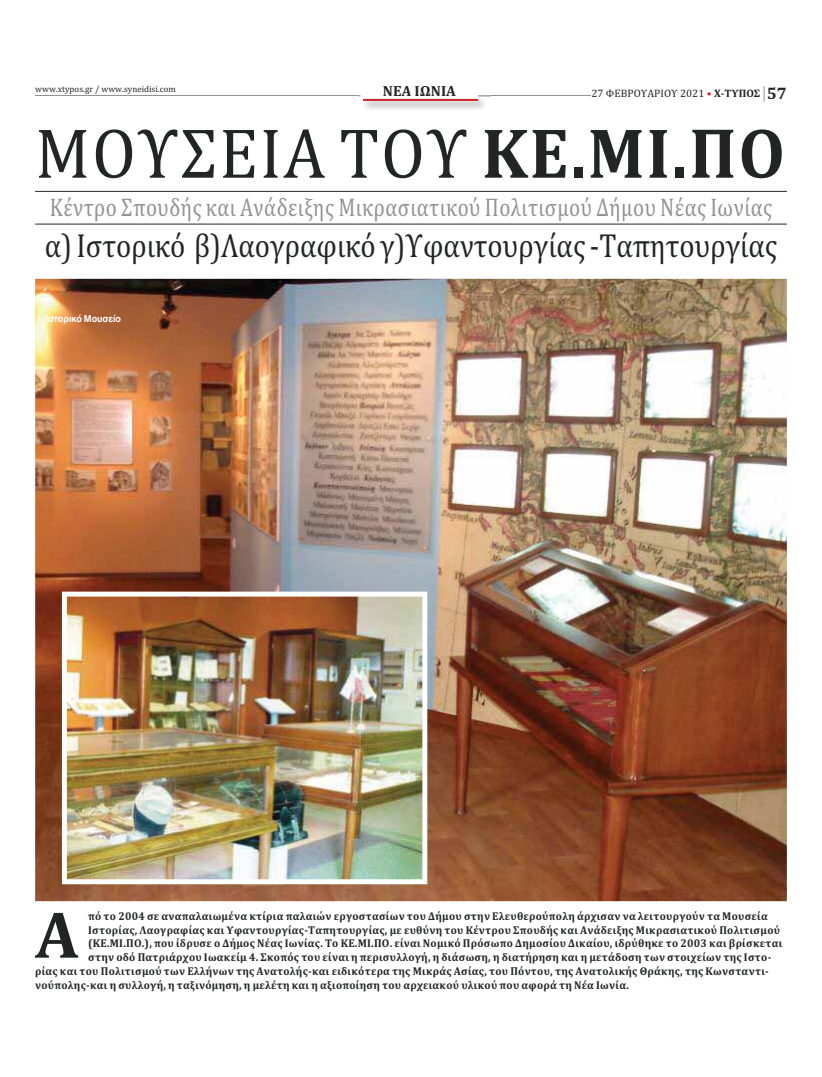
<style>
.page{position:relative;width:822px;height:1077px;background:#fff}
.page>*{position:absolute;margin:0;border:0;box-sizing:border-box;transform-origin:0 0}
.t1{font:71.5px "Cambria";letter-spacing:.025em;color:#232424;scale:.95 1}
.t2{font:700 66.8px "Cambria";color:#232424}
.t3{font:33.8px "Cambria";color:#232424;scale:.85 1}
.t4{font:25.8px "Cambria";letter-spacing:.025em;color:#929292;scale:.81 1}
.t5{font:700 14.9px "Cambria";color:#262425}
.t6{font:700 11.4px "Cambria";letter-spacing:.025em;color:#232424;scale:.95 1}
.t7{font:10.9px "Cambria";color:#232424}
.t8{font:9.4px "UB Helvetica Bold";color:#fff;scale:.95 1}
.t9{font:8.9px "Cambria";color:#232424}
.s1{font-weight:700}
.s2{color:#cb242a}
.s3{font-weight:700;font-size:16.9px}
</style>
<div class="page">
<hr style="left:35px;top:95px;width:555px;height:1px;background:#929292">
<img style="left:359px;top:95px;width:132px;height:15px">
<img style="left:361px;top:95px;width:117px;height:4px">
<svg style="left:384px;top:95px;width:72px;height:1px"></svg>
<hr style="left:363px;top:99px;width:115px;height:2px;background:#cb242a">
<svg style="left:764px;top:86px;width:1px;height:16px"></svg>
<hr style="left:35px;top:191px;width:752px;height:1px;background:#232424">
<hr style="left:35px;top:224px;width:752px;height:1px;background:#232424">
<img style="left:35px;top:279px;width:752px;height:622px">
<img style="left:68px;top:598px;width:353px;height:280px">
<div style="left:62px;top:592px;width:365px;height:292px;border:5px solid #fff"></div>
<p class="t9" style="left:35px;top:86px;width:142px">www.xtypos.gr / www.syneidisi.com</p>
<h3 class="t5" style="left:383px;top:86px;width:75px">ΝΕΑ ΙΩΝΙΑ</h3>
<h1 class="t1" style="left:35px;top:128px;width:791px">ΜΟΥΣΕIΑ ΤΟΥ <span class="s1">ΚΕ.ΜΙ.ΠΟ</span></h1>
<h3 class="t4" style="left:50px;top:198px;width:894px">Κέντρο Σπουδής και Ανάδειξης Μικρασιατικού Πολιτισμού Δήμου Νέας Ιωνίας</h3>
<h3 class="t3" style="left:45px;top:233px;width:863px">α) Ιστορικό β)Λαογραφικό γ)Υφαντουργίας ‐Ταπητουργίας</h3>
<p class="t7" style="left:591px;top:89px;width:197px">27 ΦΕΒΡΟΥΑΡΙΟΥ 2021 <span class="s2">•</span> <span class="s1">Χ‑ΤΥΠΟΣ</span> <span class="s3">57</span></p>
<p class="t8" style="left:45px;top:313px;width:81px">Ιστορικό Μουσείο</p>
<p class="t6" style="left:88px;top:912px;width:717px">πό το 2004 σε αναπαλαιωμένα κτίρια παλαιών εργοστασίων του Δήμου στην Ελευθερούπολη άρχισαν να λειτουργούν τα Μουσεία</p>
<p class="t6" style="left:88px;top:926px;width:730px">Ιστορίας, Λαογραφίας και Υφαντουργίας‑Ταπητουργίας, με ευθύνη του Κέντρου Σπουδής και Ανάδειξης Μικρασιατικού Πολιτισμού</p>
<p class="t6" style="left:88px;top:940px;width:732px">(ΚΕ.ΜΙ.ΠΟ.), που ίδρυσε ο Δήμος Νέας Ιωνίας. Το ΚΕ.ΜΙ.ΠΟ. είναι Νομικό Πρόσωπο Δημοσίου Δικαίου, ιδρύθηκε το 2003 και βρίσκεται</p>
<p class="t6" style="left:88px;top:953px;width:721px">στην οδό Πατριάρχου Ιωακείμ 4. Σκοπός του είναι η περισυλλογή, η διάσωση, η διατήρηση και η μετάδοση των στοιχείων της Ιστο‑</p>
<p class="t6" style="left:35px;top:967px;width:774px">ρίας και του Πολιτισμού των Ελλήνων της Ανατολής‑και ειδικότερα της Μικράς Ασίας, του Πόντου, της Ανατολικής Θράκης, της Κωνσταντι‑</p>
<p class="t6" style="left:35px;top:981px;width:627px">νούπολης‑και η συλλογή, η ταξινόμηση, η μελέτη και η αξιοποίηση του αρχειακού υλικού που αφορά τη Νέα Ιωνία.</p>
<h2 class="t2" style="left:35px;top:911px;width:45px">A</h2>
</div>
